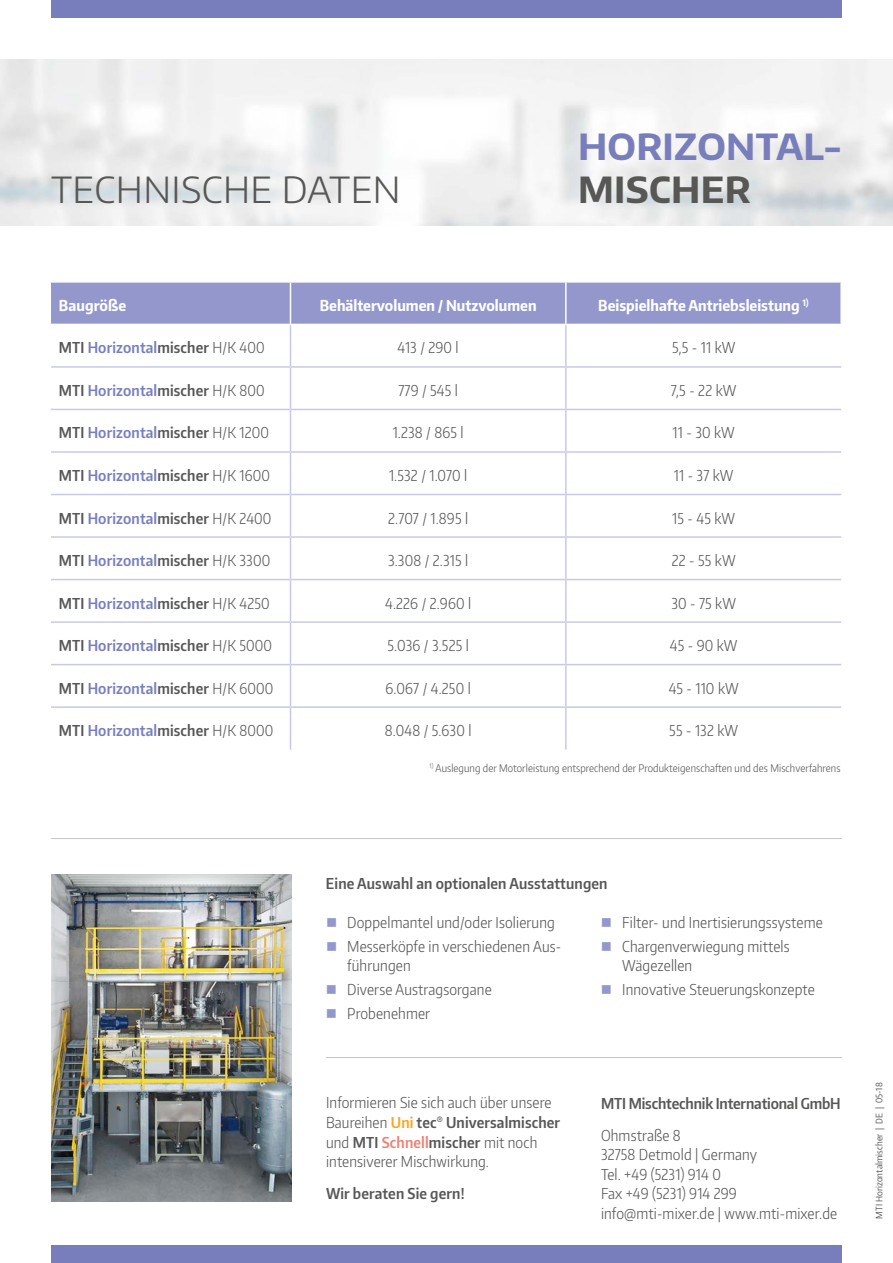
<style>
.page{position:relative;width:893px;height:1263px;background:#fff}
.page>*{position:absolute;margin:0;border:0;box-sizing:border-box;transform-origin:0 0}
.t1{font:300 36px "Encode Sans";letter-spacing:.01em;color:#575756}
.t2{font:700 36px "Encode Sans";letter-spacing:.01em;color:#787ebc}
.t3{font:700 36px "Encode Sans";letter-spacing:.01em;color:#575756}
.t4{font:300 15px/19.5px "Encode Sans Condensed";letter-spacing:.01em;color:#575756}
.t5{font:600 15px "Encode Sans Condensed";letter-spacing:.01em;color:#575756}
.t6{font:700 15px "Encode Sans Condensed";color:#fff}
.t7{font:600 15px "Encode Sans Condensed";letter-spacing:-.01em;color:#575756}
.t8{font:300 10.5px "Encode Sans Condensed";letter-spacing:.01em;color:#575756}
.t9{font:9px "Encode Sans Condensed";letter-spacing:.01em;color:#575756}
.s1{color:#787ebc}
.s2{font-weight:300}
.s3{font-weight:600;color:#f7a61e}
.s4{font-weight:600}
.s5{font-weight:600;color:#eb8275}
</style>
<div class="page">
<div style="left:51px;top:0;width:791px;height:17px;background:#787ebc"></div>
<div style="left:51px;top:1246px;width:791px;height:17px;background:#787ebc"></div>
<hr style="left:326px;top:1057px;width:516px;height:1px;background:#c6c5c5">
<hr style="left:51px;top:838px;width:791px;height:1px;background:#c6c5c5">
<img style="left:51px;top:874px;width:241px;height:328px">
<div style="left:51px;top:283px;width:789px;height:41px;background:#9497cb"></div>
<hr style="left:290px;top:283px;width:1px;height:41px;background:#fff">
<hr style="left:565px;top:283px;width:2px;height:41px;background:#fff">
<hr style="left:290px;top:325px;width:1px;height:41px;background:#c9c9e7">
<hr style="left:565px;top:325px;width:2px;height:41px;background:#c9c9e7">
<hr style="left:51px;top:366px;width:239px;height:2px;background:#c9c9e7">
<hr style="left:290px;top:366px;width:276px;height:2px;background:#c9c9e7">
<hr style="left:290px;top:368px;width:1px;height:41px;background:#c9c9e7">
<hr style="left:566px;top:366px;width:275px;height:2px;background:#c9c9e7">
<hr style="left:565px;top:368px;width:2px;height:41px;background:#c9c9e7">
<hr style="left:51px;top:409px;width:239px;height:1px;background:#c9c9e7">
<hr style="left:290px;top:409px;width:276px;height:1px;background:#c9c9e7">
<hr style="left:290px;top:410px;width:1px;height:41px;background:#c9c9e7">
<hr style="left:566px;top:409px;width:275px;height:1px;background:#c9c9e7">
<hr style="left:565px;top:410px;width:2px;height:41px;background:#c9c9e7">
<hr style="left:51px;top:451px;width:239px;height:2px;background:#c9c9e7">
<hr style="left:290px;top:451px;width:276px;height:2px;background:#c9c9e7">
<hr style="left:290px;top:453px;width:1px;height:41px;background:#c9c9e7">
<hr style="left:566px;top:451px;width:275px;height:2px;background:#c9c9e7">
<hr style="left:565px;top:453px;width:2px;height:41px;background:#c9c9e7">
<hr style="left:51px;top:494px;width:239px;height:1px;background:#c9c9e7">
<hr style="left:290px;top:494px;width:276px;height:1px;background:#c9c9e7">
<hr style="left:290px;top:495px;width:1px;height:41px;background:#c9c9e7">
<hr style="left:566px;top:494px;width:275px;height:1px;background:#c9c9e7">
<hr style="left:565px;top:495px;width:2px;height:41px;background:#c9c9e7">
<hr style="left:51px;top:536px;width:239px;height:2px;background:#c9c9e7">
<hr style="left:290px;top:536px;width:276px;height:2px;background:#c9c9e7">
<hr style="left:290px;top:538px;width:1px;height:41px;background:#c9c9e7">
<hr style="left:566px;top:536px;width:275px;height:2px;background:#c9c9e7">
<hr style="left:565px;top:538px;width:2px;height:41px;background:#c9c9e7">
<hr style="left:51px;top:579px;width:239px;height:1px;background:#c9c9e7">
<hr style="left:290px;top:579px;width:276px;height:1px;background:#c9c9e7">
<hr style="left:290px;top:580px;width:1px;height:41px;background:#c9c9e7">
<hr style="left:566px;top:579px;width:275px;height:1px;background:#c9c9e7">
<hr style="left:565px;top:580px;width:2px;height:41px;background:#c9c9e7">
<hr style="left:51px;top:621px;width:239px;height:2px;background:#c9c9e7">
<hr style="left:290px;top:621px;width:276px;height:2px;background:#c9c9e7">
<hr style="left:290px;top:623px;width:1px;height:41px;background:#c9c9e7">
<hr style="left:566px;top:621px;width:275px;height:2px;background:#c9c9e7">
<hr style="left:565px;top:623px;width:2px;height:41px;background:#c9c9e7">
<hr style="left:51px;top:664px;width:239px;height:1px;background:#c9c9e7">
<hr style="left:290px;top:664px;width:276px;height:1px;background:#c9c9e7">
<hr style="left:290px;top:665px;width:1px;height:41px;background:#c9c9e7">
<hr style="left:566px;top:664px;width:275px;height:1px;background:#c9c9e7">
<hr style="left:565px;top:665px;width:2px;height:41px;background:#c9c9e7">
<hr style="left:51px;top:706px;width:239px;height:2px;background:#c9c9e7">
<hr style="left:290px;top:706px;width:276px;height:2px;background:#c9c9e7">
<hr style="left:290px;top:708px;width:1px;height:42px;background:#c9c9e7">
<hr style="left:566px;top:706px;width:275px;height:2px;background:#c9c9e7">
<hr style="left:565px;top:708px;width:2px;height:42px;background:#c9c9e7">
<h1 class="t1" style="left:51px;top:166px;width:351px">TECHNISCHE DATEN</h1>
<h1 class="t2" style="left:578px;top:123px;width:265px">HORIZONTAL-</h1>
<h1 class="t3" style="left:578px;top:166px;width:174px">MISCHER</h1>
<p class="t6" style="left:59px;top:295px;width:69px">Baugröße</p>
<p class="t6" style="left:320px;top:295px;width:218px">Behältervolumen / Nutzvolumen</p>
<p class="t6" style="left:598px;top:295px;width:212px">Beispielhafte Antriebsleistung <sup>1)</sup></p>
<p class="t5" style="left:59px;top:338px;width:207px">MTI <span class="s1">Horizontal</span>mischer <span class="s2">H/K 400</span></p>
<p class="t4" style="left:398px;top:338px;width:63px">413 / 290 l</p>
<p class="t4" style="left:672px;top:338px;width:65px">5,5 - 11 kW</p>
<p class="t5" style="left:59px;top:380px;width:207px">MTI <span class="s1">Horizontal</span>mischer <span class="s2">H/K 800</span></p>
<p class="t4" style="left:398px;top:380px;width:61px">779 / 545 l</p>
<p class="t4" style="left:671px;top:380px;width:67px">7,5 - 22 kW</p>
<p class="t5" style="left:59px;top:423px;width:212px">MTI <span class="s1">Horizontal</span>mischer <span class="s2">H/K 1200</span></p>
<p class="t4" style="left:393px;top:423px;width:72px">1.238 / 865 l</p>
<p class="t4" style="left:673px;top:423px;width:64px">11 - 30 kW</p>
<p class="t5" style="left:59px;top:465px;width:213px">MTI <span class="s1">Horizontal</span>mischer <span class="s2">H/K 1600</span></p>
<p class="t4" style="left:389px;top:465px;width:80px">1.532 / 1.070 l</p>
<p class="t4" style="left:674px;top:465px;width:61px">11 - 37 kW</p>
<p class="t5" style="left:59px;top:508px;width:214px">MTI <span class="s1">Horizontal</span>mischer <span class="s2">H/K 2400</span></p>
<p class="t4" style="left:388px;top:508px;width:81px">2.707 / 1.895 l</p>
<p class="t4" style="left:672px;top:508px;width:64px">15 - 45 kW</p>
<p class="t5" style="left:59px;top:551px;width:213px">MTI <span class="s1">Horizontal</span>mischer <span class="s2">H/K 3300</span></p>
<p class="t4" style="left:388px;top:550px;width:82px">3.308 / 2.315 l</p>
<p class="t4" style="left:672px;top:550px;width:65px">22 - 55 kW</p>
<p class="t5" style="left:59px;top:593px;width:212px">MTI <span class="s1">Horizontal</span>mischer <span class="s2">H/K 4250</span></p>
<p class="t4" style="left:385px;top:593px;width:88px">4.226 / 2.960 l</p>
<p class="t4" style="left:671px;top:593px;width:66px">30 - 75 kW</p>
<p class="t5" style="left:59px;top:636px;width:215px">MTI <span class="s1">Horizontal</span>mischer <span class="s2">H/K 5000</span></p>
<p class="t4" style="left:387px;top:635px;width:83px">5.036 / 3.525 l</p>
<p class="t4" style="left:670px;top:635px;width:69px">45 - 90 kW</p>
<p class="t5" style="left:59px;top:678px;width:216px">MTI <span class="s1">Horizontal</span>mischer <span class="s2">H/K 6000</span></p>
<p class="t4" style="left:386px;top:678px;width:87px">6.067 / 4.250 l</p>
<p class="t4" style="left:669px;top:678px;width:72px">45 - 110 kW</p>
<p class="t5" style="left:59px;top:721px;width:216px">MTI <span class="s1">Horizontal</span>mischer <span class="s2">H/K 8000</span></p>
<p class="t4" style="left:385px;top:720px;width:88px">8.048 / 5.630 l</p>
<p class="t4" style="left:669px;top:720px;width:70px">55 - 132 kW</p>
<p class="t8" style="left:430px;top:761px;width:412px"><sup>1)</sup> Auslegung der Motorleistung entsprechend der Produkteigenschaften und des Mischverfahrens</p>
<p class="t5" style="left:326px;top:874px;width:283px">Eine Auswahl an optionalen Ausstattungen</p>
<p class="t4" style="left:347px;top:910px;width:215px;line-height:23.7px">Doppelmantel und/oder Isolierung<br>Messerköpfe in verschiedenen Aus-</p>
<p class="t4" style="left:347px;top:953px;width:146px;line-height:23.7px">führungen<br>Diverse Austragsorgane<br>Probenehmer</p>
<p class="t4" style="left:622px;top:910px;width:202px;line-height:23.7px">Filter- und Inertisierungssysteme<br>Chargenverwiegung mittels</p>
<p class="t4" style="left:622px;top:953px;width:194px;line-height:23.7px">Wägezellen<br>Innovative Steuerungskonzepte</p>
<p class="t4" style="left:326px;top:1093px;width:236px">Informieren Sie sich auch über unsere Baureihen <span class="s3">Uni</span> <span class="s4">tec</span><sup>®</sup> <span class="s4">Universalmischer </span>und <span class="s4">MTI</span> <span class="s5">Schnell</span><span class="s4">mischer</span> mit noch intensiverer Mischwirkung.</p>
<p class="t5" style="left:326px;top:1184px;width:140px">Wir beraten Sie gern!</p>
<p class="t7" style="left:601px;top:1093px;width:241px">MTI Mischtechnik International GmbH</p>
<p class="t4" style="left:601px;top:1125px;width:238px">Ohmstraße 8<br>32758 Detmold | Germany<br>Tel. +49 (5231) 914 0<br>Fax +49 (5231) 914 299 info@mti-mixer.de | www.mti-mixer.de</p>
<p class="t9" style="left:873px;top:1219px;width:138px;rotate:-90deg">MTI Horizontalmischer | DE | 05-18</p>
</div>
